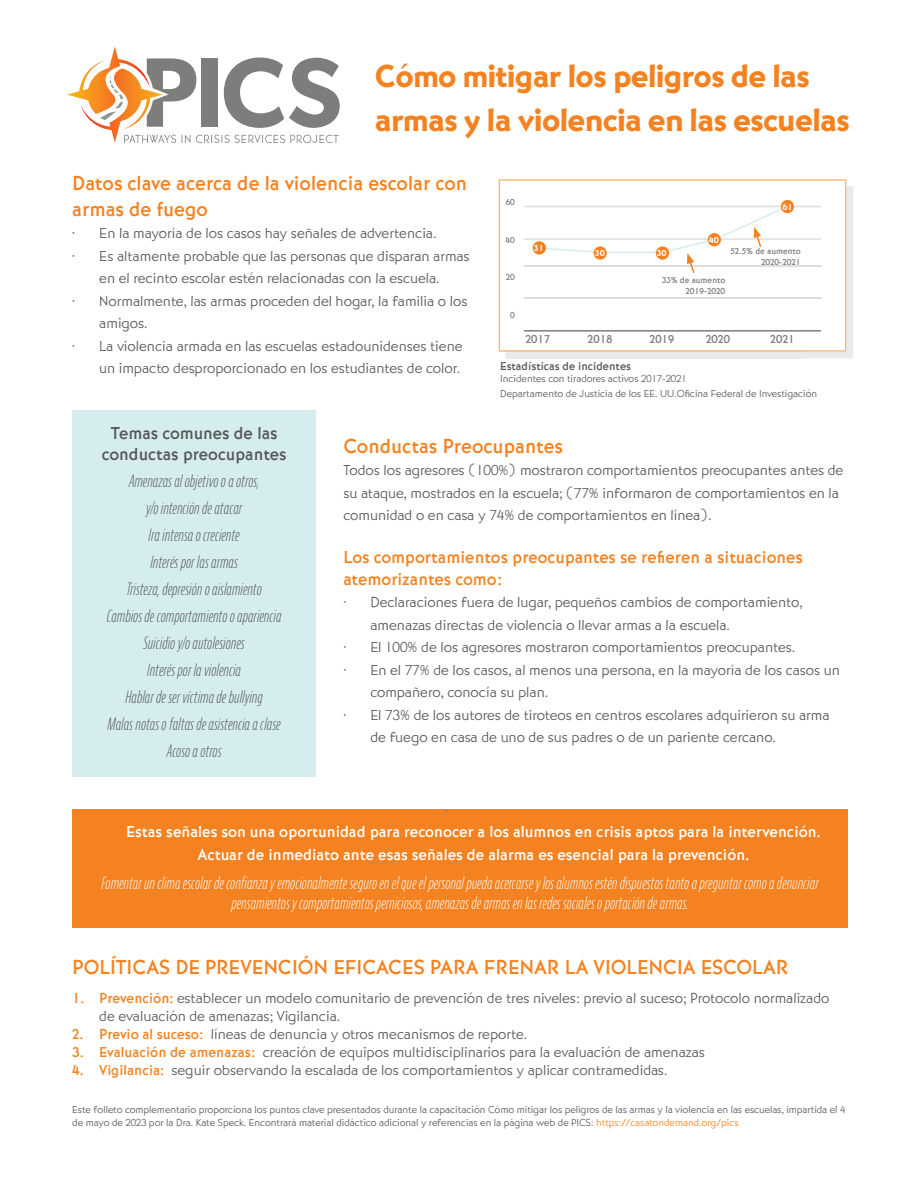
<style>
.page{position:relative;width:918px;height:1188px;background:#fff}
.page>*{position:absolute;margin:0;border:0;box-sizing:border-box;transform-origin:0 0}
.t1{font:33px/43.5px "Bernhard Got URW Hea";color:#f58220}
.t2{font:500 21px/25.5px "Bernhard Got URW";color:#f58220}
.t3{font:500 18px/21.6px "Bernhard Got URW";color:#f58220}
.t4{font:500 18px/21.6px "Bernhard Got URW";color:#57585a;text-align:center}
.t5{font:300 18px "Bernhard Got URW";color:#7d7e7d}
.t6{font:italic 300 extra-condensed 16.5px/27px "Bernina Sans";color:#57585a;text-align:center}
.t7{font:italic 300 extra-condensed 16.5px/19.8px "Bernina Sans";color:#fff;text-align:center}
.t8{font:500 16.5px/23.4px "Bernhard Got URW";color:#fff;text-align:center}
.t9{font:300 15px/22.5px "Bernhard Got URW";color:#57585a}
.t10{font:500 12px "Bernhard Got URW";color:#57585a}
.t11{font:500 12px "Bernhard Got URW";color:#7d7e7d}
.t12{font:300 10.5px/14.4px "Bernhard Got URW";color:#57585a}
.t13{font:500 9px/10.8px "Bernhard Got URW";color:#7d7e7d;text-align:right}
.t14{font:9px "Bernhard Got URW Hea";color:#fff}
.s1{font-weight:500;color:#f58220}
.s2{color:#f58220}
</style>
<div class="page">
<div style="left:72px;top:411px;width:244px;height:366px;background:#d5edee"></div>
<div style="left:72px;top:809px;width:776px;height:118px;background:#f58220"></div>
<svg style="left:67px;top:46px;width:273px;height:97px"></svg>
<img style="left:804px;top:186px;width:49px;height:172px">
<svg style="left:499px;top:179px;width:347px;height:173px"></svg>
<hr style="left:524px;top:297px;width:297px;height:2px;background:#dfdede">
<hr style="left:524px;top:330px;width:297px;height:2px;background:#7d7e7c">
<div style="left:781px;top:200px;width:13px;height:13px;background:#f58220;border-radius:50%"></div>
<svg style="left:524px;top:206px;width:297px;height:69px"></svg>
<h1 class="t1" style="left:375px;top:56px;width:476px">Cómo mitigar los peligros de las armas y la violencia en las escuelas</h1>
<h2 class="t2" style="left:72px;top:171px;width:396px">Datos clave acerca de la violencia escolar con armas de fuego</h2>
<p class="t9" style="left:72px;top:222px;width:366px">• En la mayoría de los casos hay señales de advertencia.</p>
<p class="t9" style="left:72px;top:245px;width:399px;text-align:center">• Es altamente probable que las personas que disparan armas en el recinto escolar estén relacionadas con la escuela.</p>
<p class="t9" style="left:99px;top:290px;width:370px;text-indent:-27px">• Normalmente, las armas proceden del hogar, la familia o los amigos.</p>
<p class="t9" style="left:72px;top:335px;width:392px;text-align:right">• La violencia armada en las escuelas estadounidenses tiene un impacto desproporcionado en los estudiantes de color.</p>
<p class="t13" style="left:506px;top:197px;width:11px">60</p>
<p class="t13" style="left:506px;top:235px;width:11px">40</p>
<p class="t13" style="left:506px;top:272px;width:11px">20</p>
<p class="t13" style="left:510px;top:310px;width:6px">0</p>
<p class="t14" style="left:782px;top:202px;width:12px">61</p>
<p class="t14" style="left:709px;top:234px;width:12px">40</p>
<p class="t14" style="left:534px;top:242px;width:12px">31</p>
<p class="t13" style="left:731px;top:246px;width:72px">52.5% de aumento<br>2020-2021</p>
<p class="t14" style="left:594px;top:247px;width:12px">30</p>
<p class="t14" style="left:656px;top:248px;width:12px">30</p>
<p class="t13" style="left:662px;top:275px;width:65px">33% de aumento<br>2019-2020</p>
<p class="t11" style="left:525px;top:332px;width:26px">2017</p>
<p class="t11" style="left:588px;top:332px;width:26px">2018</p>
<p class="t11" style="left:650px;top:332px;width:26px">2019</p>
<p class="t11" style="left:706px;top:332px;width:26px">2020</p>
<p class="t11" style="left:770px;top:332px;width:26px">2021</p>
<p class="t10" style="left:500px;top:359px;width:132px">Estadísticas de incidentes</p>
<p class="t12" style="left:500px;top:372px;width:319px">Incidentes con tiradores activos 2017-2021<br>Departamento de Justicia de los EE. UU.Oficina Federal de Investigación</p>
<h2 class="t2" style="left:343px;top:433px;width:221px">Conductas Preocupantes</h2>
<p class="t9" style="left:343px;top:459px;width:502px">Todos los agresores (100%) mostraron comportamientos preocupantes antes de su ataque, mostrados en la escuela; (77% informaron de comportamientos en la comunidad o en casa y 74% de comportamientos en línea).</p>
<h3 class="t3" style="left:343px;top:547px;width:461px">Los comportamientos preocupantes se refieren a situaciones atemorizantes como:</h3>
<p class="t9" style="left:370px;top:591px;width:434px;text-indent:-27px">• Declaraciones fuera de lugar, pequeños cambios de comportamiento, amenazas directas de violencia o llevar armas a la escuela.</p>
<p class="t9" style="left:343px;top:636px;width:454px">• El 100% de los agresores mostraron comportamientos preocupantes.</p>
<p class="t9" style="left:370px;top:659px;width:471px;text-indent:-27px">• En el 77% de los casos, al menos una persona, en la mayoría de los casos un compañero, conocía su plan.</p>
<p class="t9" style="left:370px;top:704px;width:461px;text-indent:-27px">• El 73% de los autores de tiroteos en centros escolares adquirieron su arma de fuego en casa de uno de sus padres o de un pariente cercano.</p>
<h3 class="t4" style="left:102px;top:422px;width:186px">Temas comunes de las conductas preocupantes</h3>
<p class="t6" style="left:107px;top:469px;width:176px">Amenazas al objetivo o a otros,<br>y/o intención de atacar<br>Ira intensa o creciente<br>Interés por las armas<br>Tristeza, depresión o aislamiento<br>Cambios de comportamiento o apariencia<br>Suicidio y/o autolesiones<br>Interés por la violencia<br>Hablar de ser víctima de bullying<br>Malas notas o faltas de asistencia a clase<br>Acoso a otros</p>
<p class="t5" style="left:444px;top:800px;width:5px">•</p>
<p class="t8" style="left:126px;top:820px;width:696px">Estas señales son una oportunidad para reconocer a los alumnos en crisis aptos para la intervención.<br>Actuar de inmediato ante esas señales de alarma es esencial para la prevención.</p>
<p class="t7" style="left:101px;top:874px;width:719px">Fomentar un clima escolar de confianza y emocionalmente seguro en el que el personal pueda acercarse y los alumnos estén dispuestos tanto a preguntar como a denunciar pensamientos y comportamientos perniciosos, amenazas de armas en las redes sociales o portación de armas.</p>
<h2 class="t2" style="left:72px;top:955px;width:718px">POLÍTICAS DE PREVENCIÓN EFICACES PARA FRENAR LA VIOLENCIA ESCOLAR</h2>
<p class="t9" style="left:99px;top:989px;width:732px;line-height:18px;text-indent:-27px"><span class="s1">1. Prevención:</span> establecer un modelo comunitario de prevención de tres niveles: previo al suceso; Protocolo normalizado de evaluación de amenazas; Vigilancia.</p>
<p class="t9" style="left:72px;top:1023px;width:457px"><span class="s1">2. Previo al suceso:</span> líneas de denuncia y otros mecanismos de reporte.</p>
<p class="t9" style="left:72px;top:1041px;width:634px"><span class="s1">3. Evaluación de amenazas:</span> creación de equipos multidisciplinarios para la evaluación de amenazas</p>
<p class="t9" style="left:72px;top:1059px;width:597px"><span class="s1">4. Vigilancia:</span> seguir observando la escalada de los comportamientos y aplicar contramedidas.</p>
<p class="t12" style="left:72px;top:1103px;width:774px;line-height:12.6px">Este folleto complementario proporciona los puntos clave presentados durante la capacitación Cómo mitigar los peligros de las armas y la violencia en las escuelas, impartida el 4 de mayo de 2023 por la Dra. Kate Speck. Encontrará material didáctico adicional y referencias en la página web de PICS: <span class="s2">https://casatondemand.org/pics</span></p>
</div>
